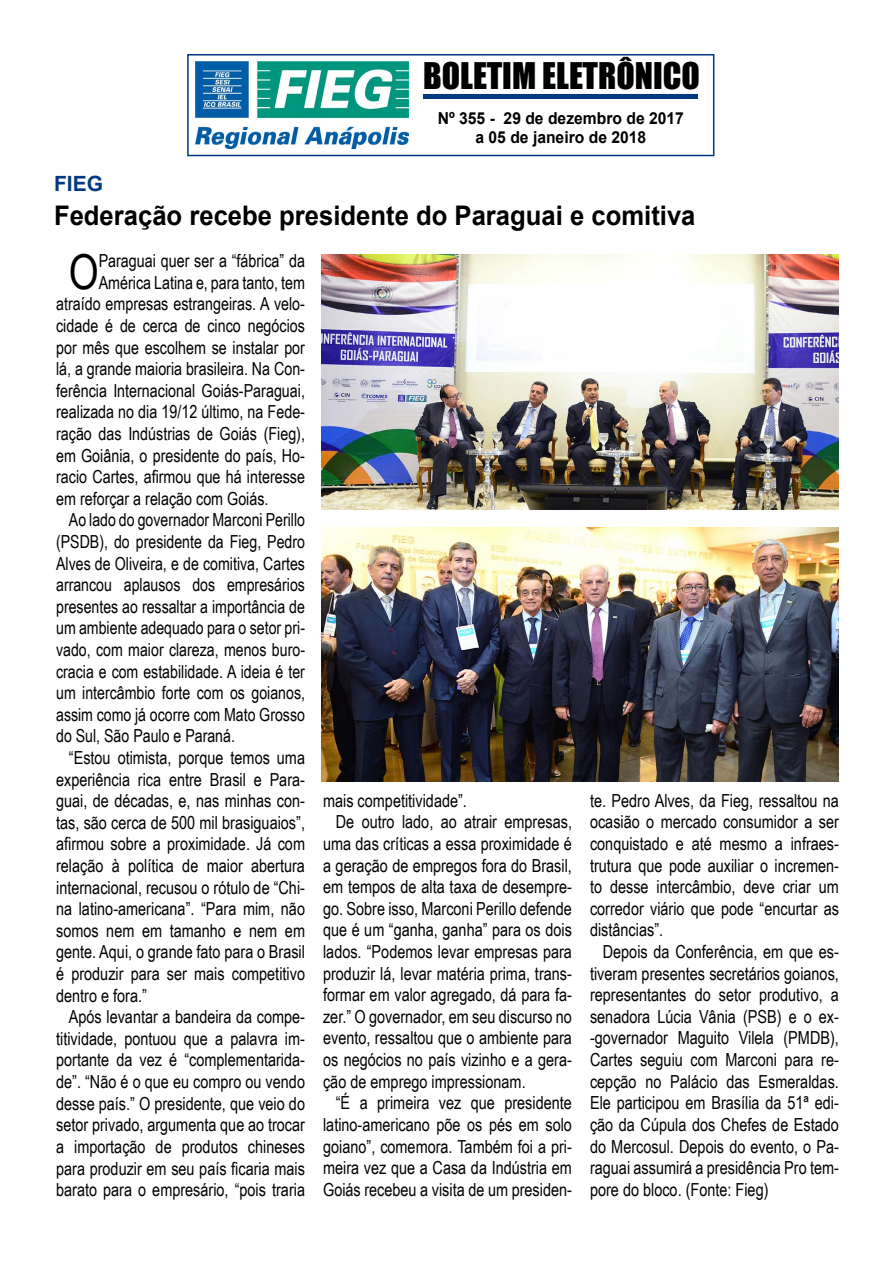
<style>
.page{position:relative;width:893px;height:1263px;background:#fff}
.page>*{position:absolute;margin:0;border:0;box-sizing:border-box;transform-origin:0 0}
.t1{font:48.15px "Arial Narrow";color:#000}
.t2{font:33.75px "Impact";color:#000}
.t3{font:700 27px "Arial";color:#000;scale:.95 1}
.t4{font:700 21px "Arial";color:#003882}
.t5{font:18px/21.6px "Arial Narrow";color:#000;text-align:justify}
.t6{font:18px "Arial Narrow";color:#000;scale:.96 1}
.t7{font:700 16.5px/19.8px "Arial";color:#000;text-align:center;scale:.95 1}
</style>
<div class="page">
<img style="left:322px;top:255px;width:517px;height:255px">
<img style="left:322px;top:527px;width:517px;height:254px">
<div style="left:187px;top:54px;width:527px;height:102px;border:2px solid #003882"></div>
<img style="left:196px;top:62px;width:212px;height:86px">
<div style="left:423px;top:94px;width:275px;height:5px;background:#003882"></div>
<h2 class="t2" style="left:423px;top:49px;width:278px">BOLETIM ELETRÔNICO</h2>
<p class="t7" style="left:438px;top:108px;width:261px">Nº 355 - 29 de dezembro de 2017 a 05 de janeiro de 2018</p>
<p class="t4" style="left:54px;top:169px;width:51px">FIEG</p>
<h3 class="t3" style="left:54px;top:196px;width:677px">Federação recebe presidente do Paraguai e comitiva</h3>
<h1 class="t1" style="left:69px;top:236px;width:31px">O</h1>
<p class="t5" style="left:99px;top:249px;width:208px">Paraguai quer ser a “fábrica” da</p>
<p class="t5" style="left:99px;top:271px;width:208px">América Latina e, para tanto, tem</p>
<p class="t5" style="left:56px;top:293px;width:250px">atraído empresas estrangeiras. A velo-</p>
<p class="t5" style="left:56px;top:314px;width:250px">cidade é de cerca de cinco negócios</p>
<p class="t5" style="left:56px;top:336px;width:250px">por mês que escolhem se instalar por</p>
<p class="t5" style="left:56px;top:357px;width:250px">lá, a grande maioria brasileira. Na Con-</p>
<p class="t5" style="left:56px;top:379px;width:250px">ferência Internacional Goiás-Paraguai,</p>
<p class="t5" style="left:56px;top:401px;width:250px">realizada no dia 19/12 último, na Fede-</p>
<p class="t5" style="left:56px;top:422px;width:250px">ração das Indústrias de Goiás (Fieg),</p>
<p class="t5" style="left:56px;top:444px;width:250px">em Goiânia, o presidente do país, Ho-</p>
<p class="t5" style="left:56px;top:465px;width:250px">racio Cartes, afirmou que há interesse</p>
<p class="t5" style="left:56px;top:487px;width:214px">em reforçar a relação com Goiás.</p>
<p class="t6" style="left:69px;top:507px;width:248px">Ao lado do governador Marconi Perillo</p>
<p class="t6" style="left:56px;top:528px;width:261px">(PSDB), do presidente da Fieg, Pedro</p>
<p class="t6" style="left:56px;top:550px;width:261px">Alves de Oliveira, e de comitiva, Cartes</p>
<p class="t6" style="left:56px;top:572px;width:261px">arrancou aplausos dos empresários</p>
<p class="t6" style="left:56px;top:593px;width:261px">presentes ao ressaltar a importância de</p>
<p class="t6" style="left:56px;top:615px;width:261px">um ambiente adequado para o setor pri-</p>
<p class="t6" style="left:56px;top:636px;width:261px">vado, com maior clareza, menos buro-</p>
<p class="t6" style="left:56px;top:658px;width:261px">cracia e com estabilidade. A ideia é ter</p>
<p class="t6" style="left:56px;top:680px;width:261px">um intercâmbio forte com os goianos,</p>
<p class="t6" style="left:56px;top:701px;width:261px">assim como já ocorre com Mato Grosso</p>
<p class="t6" style="left:56px;top:723px;width:188px">do Sul, São Paulo e Paraná.</p>
<p class="t5" style="left:69px;top:746px;width:238px">“Estou otimista, porque temos uma</p>
<p class="t5" style="left:56px;top:768px;width:250px">experiência rica entre Brasil e Para-</p>
<p class="t5" style="left:56px;top:789px;width:250px">guai, de décadas, e, nas minhas con-</p>
<p class="t5" style="left:56px;top:811px;width:250px">tas, são cerca de 500 mil brasiguaios”,</p>
<p class="t5" style="left:56px;top:833px;width:250px">afirmou sobre a proximidade. Já com</p>
<p class="t5" style="left:56px;top:854px;width:250px">relação à política de maior abertura</p>
<p class="t5" style="left:56px;top:876px;width:250px">internacional, recusou o rótulo de “Chi-</p>
<p class="t5" style="left:56px;top:897px;width:250px">na latino-americana”. “Para mim, não</p>
<p class="t5" style="left:56px;top:919px;width:250px">somos nem em tamanho e nem em</p>
<p class="t5" style="left:56px;top:941px;width:250px">gente. Aqui, o grande fato para o Brasil</p>
<p class="t5" style="left:56px;top:962px;width:250px">é produzir para ser mais competitivo</p>
<p class="t5" style="left:56px;top:984px;width:92px">dentro e fora.”</p>
<p class="t5" style="left:69px;top:1005px;width:238px">Após levantar a bandeira da compe-</p>
<p class="t5" style="left:56px;top:1027px;width:250px">titividade, pontuou que a palavra im-</p>
<p class="t5" style="left:56px;top:1049px;width:250px">portante da vez é “complementarida-</p>
<p class="t5" style="left:56px;top:1070px;width:250px">de”. “Não é o que eu compro ou vendo</p>
<p class="t5" style="left:56px;top:1092px;width:250px">desse país.” O presidente, que veio do</p>
<p class="t5" style="left:56px;top:1113px;width:250px">setor privado, argumenta que ao trocar</p>
<p class="t5" style="left:56px;top:1135px;width:250px">a importação de produtos chineses</p>
<p class="t5" style="left:56px;top:1157px;width:250px">para produzir em seu país ficaria mais</p>
<p class="t5" style="left:56px;top:1178px;width:250px">barato para o empresário, “pois traria</p>
<p class="t5" style="left:590px;top:789px;width:250px">te. Pedro Alves, da Fieg, ressaltou na ocasião o mercado consumidor a ser conquistado e até mesmo a infraes&shy;trutura que pode auxiliar o incremen&shy;to desse intercâmbio, deve criar um corredor viário que pode “encurtar as distâncias”.</p>
<p class="t5" style="left:590px;top:940px;width:250px;text-indent:13px">Depois da Conferência, em que es&shy;tiveram presentes secretários goianos, representantes do setor produtivo, a senadora Lúcia Vânia (PSB) e o ex--governador Maguito Vilela (PMDB), Cartes seguiu com Marconi para re&shy;cepção no Palácio das Esmeraldas.<br>Ele participou em Brasília da 51ª edi&shy;ção da Cúpula dos Chefes de Estado do Mercosul. Depois do evento, o Pa&shy;raguai assumirá a presidência Pro tem&shy;pore do bloco. (Fonte: Fieg)</p>
<p class="t5" style="left:323px;top:789px;width:145px">mais competitividade”.</p>
<p class="t5" style="left:336px;top:811px;width:238px">De outro lado, ao atrair empresas,</p>
<p class="t5" style="left:323px;top:832px;width:250px">uma das críticas a essa proximidade é</p>
<p class="t5" style="left:323px;top:854px;width:250px">a geração de empregos fora do Brasil,</p>
<p class="t5" style="left:323px;top:875px;width:250px">em tempos de alta taxa de desempre-</p>
<p class="t5" style="left:323px;top:897px;width:250px">go. Sobre isso, Marconi Perillo defende</p>
<p class="t5" style="left:323px;top:919px;width:250px">que é um “ganha, ganha” para os dois</p>
<p class="t5" style="left:323px;top:940px;width:250px">lados. “Podemos levar empresas para</p>
<p class="t5" style="left:323px;top:962px;width:250px">produzir lá, levar matéria prima, trans-</p>
<p class="t5" style="left:323px;top:983px;width:250px">formar em valor agregado, dá para fa-</p>
<p class="t5" style="left:323px;top:1005px;width:250px">zer.” O governador, em seu discurso no</p>
<p class="t5" style="left:323px;top:1027px;width:250px">evento, ressaltou que o ambiente para</p>
<p class="t5" style="left:323px;top:1048px;width:250px">os negócios no país vizinho e a gera-</p>
<p class="t5" style="left:323px;top:1070px;width:204px">ção de emprego impressionam.</p>
<p class="t5" style="left:336px;top:1091px;width:238px">“É a primeira vez que presidente</p>
<p class="t5" style="left:323px;top:1113px;width:250px">latino-americano põe os pés em solo</p>
<p class="t5" style="left:323px;top:1135px;width:250px">goiano”, comemora. Também foi a pri-</p>
<p class="t5" style="left:323px;top:1156px;width:250px">meira vez que a Casa da Indústria em</p>
<p class="t5" style="left:323px;top:1178px;width:250px">Goiás recebeu a visita de um presiden-</p>
</div>
